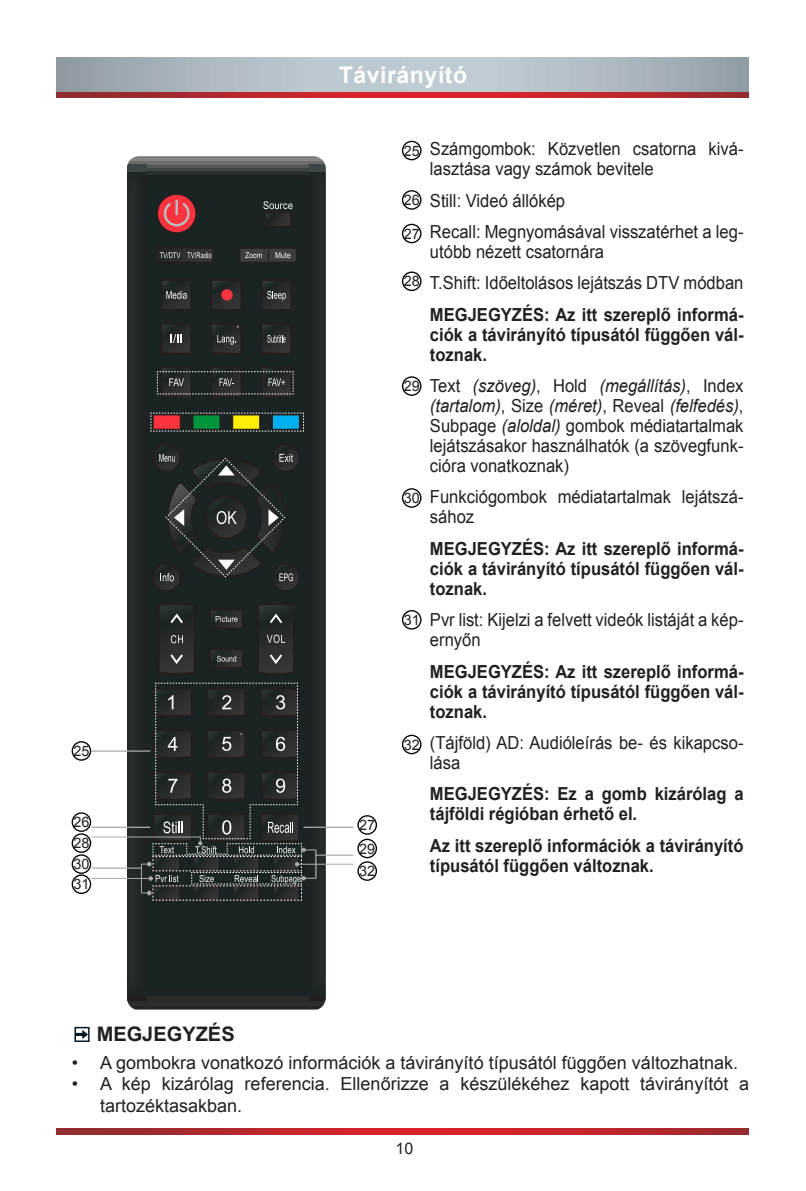
<style>
.page{position:relative;width:806px;height:1191px;background:#fff}
.page>*{position:absolute;margin:0;border:0;box-sizing:border-box;transform-origin:0 0}
.t1{font:700 23px "Arial";letter-spacing:.025em;color:#fff}
.t2{font:700 20px "Arial";color:#231f20}
.t3{font:18px/20px "Arial";color:#231f20;scale:.92 1}
.t4{font:700 18px/20px "Arial";color:#231f20;text-align:justify;scale:.92 1}
.t5{font:18px/21.6px "Arial";color:#231f20}
.t6{font:16px "Arial";color:#231f20}
.t7{font:14.4px/23px "Arial";color:#231f20}
.s1{font-style:italic}
</style>
<div class="page">
<svg style="left:57px;top:57px;width:691px;height:35px;background:#aebac1"></svg>
<svg style="left:57px;top:92px;width:691px;height:6px;background:#bb272d"></svg>
<svg style="left:57px;top:1128px;width:691px;height:6px;background:#bb272d"></svg>
<div style="left:72px;top:741px;width:19px;height:19px;border:1px solid #000;border-radius:50%"></div>
<div style="left:72px;top:812px;width:19px;height:20px;border:1px solid #000;border-radius:50%"></div>
<div style="left:72px;top:833px;width:19px;height:20px;border:1px solid #000;border-radius:50%"></div>
<div style="left:357px;top:815px;width:20px;height:19px;border:1px solid #000;border-radius:50%"></div>
<div style="left:357px;top:838px;width:20px;height:20px;border:1px solid #000;border-radius:50%"></div>
<div style="left:357px;top:861px;width:20px;height:20px;border:1px solid #000;border-radius:50%"></div>
<div style="left:72px;top:874px;width:19px;height:20px;border:1px solid #000;border-radius:50%"></div>
<div style="left:72px;top:854px;width:19px;height:20px;border:1px solid #000;border-radius:50%"></div>
<svg style="left:127px;top:156px;width:198px;height:853px;background:#3d4040"></svg>
<div style="left:127px;top:164px;width:20px;height:837px;background:#232929"></div>
<img style="left:308px;top:164px;width:17px;height:837px">
<div style="left:146px;top:175px;width:160px;height:815px;background:#1b2424"></div>
<svg style="left:162px;top:280px;width:29px;height:29px"></svg>
<svg style="left:275px;top:252px;width:15px;height:6px"></svg>
<svg style="left:245px;top:248px;width:24px;height:14px"></svg>
<svg style="left:262px;top:280px;width:29px;height:29px"></svg>
<svg style="left:262px;top:324px;width:29px;height:29px"></svg>
<svg style="left:212px;top:324px;width:29px;height:29px"></svg>
<svg style="left:157px;top:603px;width:138px;height:72px;background:#2a2e2e"></svg>
<svg style="left:263px;top:201px;width:29px;height:27px"></svg>
<svg style="left:156px;top:248px;width:57px;height:14px"></svg>
<svg style="left:162px;top:324px;width:29px;height:29px"></svg>
<svg style="left:162px;top:199px;width:28px;height:27px"></svg>
<hr style="left:303px;top:826px;width:50px;height:2px;background:#a8a9ad">
<hr style="left:315px;top:854px;width:38px;height:1px;background:#a8a9ad">
<svg style="left:159px;top:454px;width:134px;height:127px;background:#2c3030"></svg>
<svg style="left:150px;top:413px;width:154px;height:19px;background:#566448"></svg>
<svg style="left:157px;top:368px;width:136px;height:29px;background:#323636"></svg>
<div style="left:221px;top:289px;width:11px;height:11px;background:#fb333e;border-radius:50%"></div>
<hr style="left:297px;top:864px;width:56px;height:1px;background:#a8a9ad">
<svg style="left:91px;top:683px;width:225px;height:217px"></svg>
<div style="left:74px;top:1026px;width:15px;height:16px;border:2px solid #071822"></div>
<svg style="left:76px;top:1029px;width:12px;height:10px"></svg>
<div style="left:401px;top:141px;width:20px;height:19px;border:1px solid #000;border-radius:50%"></div>
<div style="left:401px;top:190px;width:20px;height:20px;border:1px solid #000;border-radius:50%"></div>
<div style="left:401px;top:224px;width:20px;height:19px;border:1px solid #000;border-radius:50%"></div>
<div style="left:401px;top:271px;width:20px;height:20px;border:1px solid #000;border-radius:50%"></div>
<div style="left:401px;top:376px;width:20px;height:20px;border:1px solid #000;border-radius:50%"></div>
<div style="left:401px;top:488px;width:20px;height:20px;border:1px solid #000;border-radius:50%"></div>
<div style="left:401px;top:610px;width:20px;height:19px;border:1px solid #000;border-radius:50%"></div>
<div style="left:401px;top:734px;width:20px;height:20px;border:1px solid #000;border-radius:50%"></div>
<p class="t1" style="left:338px;top:59px;width:130px">Távirányító</p>
<p class="t7" style="left:73px;top:739px;width:18px">25</p>
<p class="t7" style="left:73px;top:812px;width:18px;line-height:21px">26<br>28</p>
<p class="t7" style="left:359px;top:813px;width:18px;text-align:justify">27<br>29<br>32</p>
<p class="t7" style="left:73px;top:873px;width:18px">31</p>
<p class="t7" style="left:73px;top:853px;width:18px">30</p>
<p class="t7" style="left:403px;top:139px;width:18px">25</p>
<p class="t7" style="left:403px;top:189px;width:18px">26</p>
<p class="t7" style="left:403px;top:222px;width:18px">27</p>
<p class="t7" style="left:403px;top:270px;width:18px">28</p>
<p class="t7" style="left:403px;top:375px;width:18px">29</p>
<p class="t7" style="left:403px;top:487px;width:18px">30</p>
<p class="t7" style="left:403px;top:608px;width:18px">31</p>
<p class="t7" style="left:403px;top:733px;width:18px">32</p>
<p class="t3" style="left:429px;top:139px;width:342px">Számgombok: Közvetlen csatorna kivá&shy;lasztása vagy számok bevitele</p>
<p class="t3" style="left:429px;top:190px;width:148px">Still: Videó állókép</p>
<p class="t3" style="left:429px;top:222px;width:342px">Recall: Megnyomásával visszatérhet a leg&shy;utóbb nézett csatornára</p>
<p class="t3" style="left:429px;top:273px;width:342px">T.Shift: Időeltolásos lejátszás DTV módban</p>
<p class="t4" style="left:429px;top:305px;width:342px">MEGJEGYZÉS: Az itt szereplő informá&shy;ciók a távirányító típusától függően vál&shy;toznak.</p>
<p class="t3" style="left:429px;top:376px;width:342px;text-align:justify">Text <span class="s1">(szöveg)</span>, Hold <span class="s1">(megállítás)</span>, Index <span class="s1">(tartalom)</span>, Size <span class="s1">(méret)</span>, Reveal <span class="s1">(felfedés)</span>, Subpage <span class="s1">(aloldal)</span> gombok médiatartalmak lejátszásakor használhatók (a szövegfunk&shy;cióra vonatkoznak)</p>
<p class="t3" style="left:429px;top:487px;width:342px">Funkciógombok médiatartalmak lejátszá&shy;sához</p>
<p class="t4" style="left:429px;top:539px;width:342px">MEGJEGYZÉS: Az itt szereplő informá&shy;ciók a távirányító típusától függően vál&shy;toznak.</p>
<p class="t3" style="left:429px;top:610px;width:342px">Pvr list: Kijelzi a felvett videók listáját a kép&shy;ernyőn</p>
<p class="t4" style="left:429px;top:662px;width:342px">MEGJEGYZÉS: Az itt szereplő informá&shy;ciók a távirányító típusától függően vál&shy;toznak.</p>
<p class="t3" style="left:429px;top:732px;width:342px">(Tájföld) AD: Audióleírás be- és kikapcso&shy;lása</p>
<p class="t4" style="left:429px;top:784px;width:342px">MEGJEGYZÉS: Ez a gomb kizárólag a tájföldi régióban érhető el.</p>
<p class="t4" style="left:429px;top:836px;width:342px">Az itt szereplő információk a távirányító típusától függően változnak.</p>
<p class="t2" style="left:97px;top:1020px;width:139px">MEGJEGYZÉS</p>
<p class="t5" style="left:72px;top:1051px;width:667px">• A gombokra vonatkozó információk a távirányító típusától függően változhatnak.</p>
<p class="t5" style="left:100px;top:1073px;width:650px;text-indent:-28px">• A kép kizárólag referencia. Ellenőrizze a készülékéhez kapott távirányítót a tartozéktasakban.</p>
<p class="t6" style="left:395px;top:1138px;width:19px">10</p>
</div>
